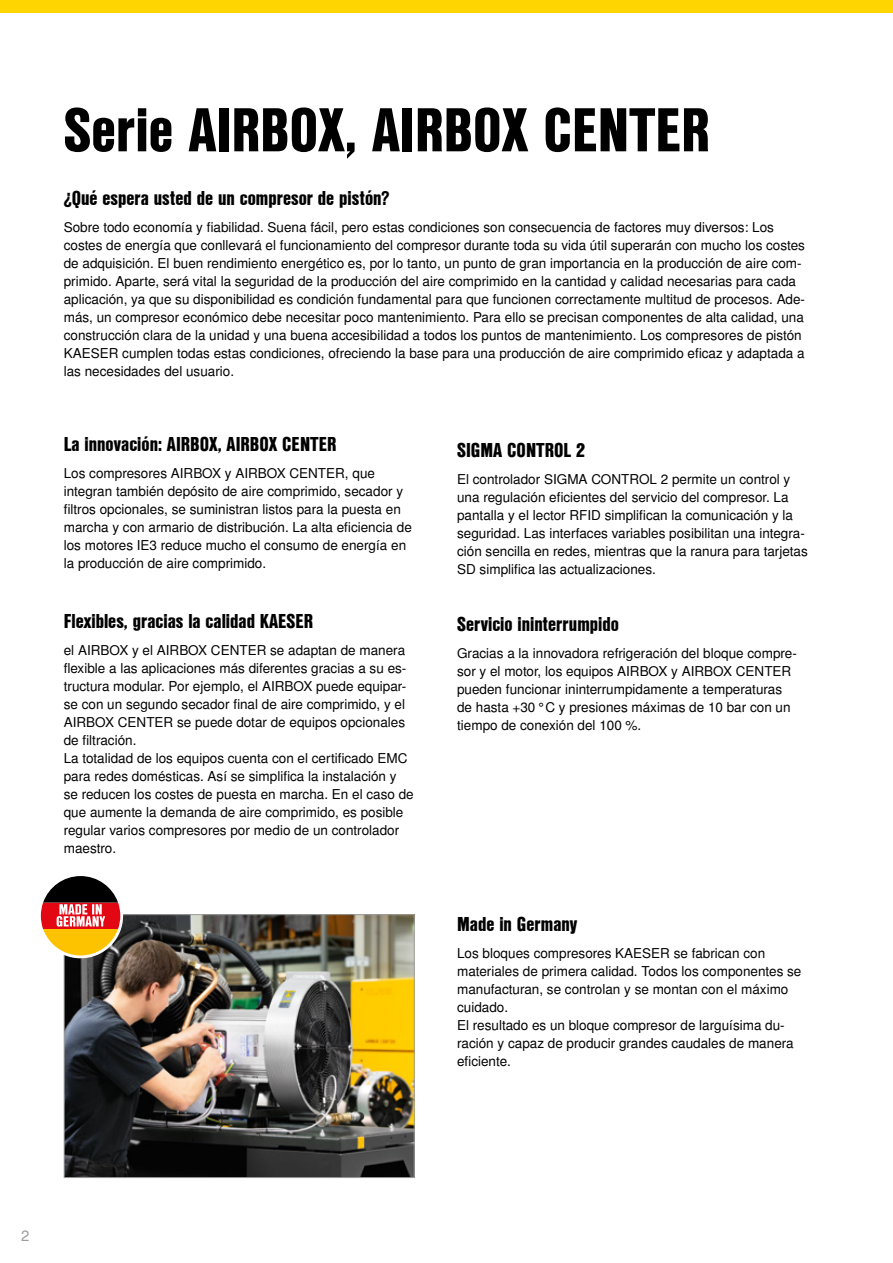
<style>
.page{position:relative;width:893px;height:1263px;background:#fff}
.page>*{position:absolute;margin:0;border:0;box-sizing:border-box;transform-origin:0 0}
.t1{font:60px "Nimbus San L Bla Con";color:#000}
.t2{font:19.5px "Nimbus San L Bla Con";color:#000}
.t3{font:15px "Nimbus San L";color:#9d9d9c}
.t4{font:13.5px/18px "Nimbus San L";color:#000}
</style>
<div class="page">
<img style="left:66px;top:916px;width:347px;height:260px">
<div style="left:64px;top:914px;width:351px;height:264px;border:1px solid #9d9d9c"></div>
<div style="left:0;top:0;width:893px;height:13px;background:#ffd500"></div>
<svg style="left:40px;top:876px;width:83px;height:82px"></svg>
<h1 class="t1" style="left:64px;top:84px;width:648px">Serie AIRBOX, AIRBOX CENTER</h1>
<h2 class="t2" style="left:64px;top:184px;width:327px">¿Qué espera usted de un compresor de pistón?</h2>
<p class="t4" style="left:64px;top:219px;width:743px">Sobre todo economía y fiabilidad. Suena fácil, pero estas condiciones son consecuencia de factores muy diversos: Los costes de energía que conllevará el funcionamiento del compresor durante toda su vida útil superarán con mucho los costes de adquisición. El buen rendimiento energético es, por lo tanto, un punto de gran importancia en la producción de aire com&shy;primido. Aparte, será vital la seguridad de la producción del aire comprimido en la cantidad y calidad necesarias para cada aplicación, ya que su disponibilidad es condición fundamental para que funcionen correctamente multitud de procesos. Ade&shy;más, un compresor económico debe necesitar poco mantenimiento. Para ello se precisan componentes de alta calidad, una construcción clara de la unidad y una buena accesibilidad a todos los puntos de mantenimiento. Los compresores de pistón KAESER cumplen todas estas condiciones, ofreciendo la base para una producción de aire comprimido eficaz y adaptada a las necesidades del usuario.</p>
<h2 class="t2" style="left:64px;top:430px;width:274px">La innovación: AIRBOX, AIRBOX CENTER</h2>
<p class="t4" style="left:64px;top:465px;width:350px">Los compresores AIRBOX y AIRBOX CENTER, que integran también depósito de aire comprimido, secador y filtros opcionales, se suministran listos para la puesta en marcha y con armario de distribución. La alta eficiencia de los motores IE3 reduce mucho el consumo de energía en la producción de aire comprimido.</p>
<h2 class="t2" style="left:64px;top:607px;width:251px">Flexibles, gracias la calidad KAESER</h2>
<p class="t4" style="left:64px;top:642px;width:351px">el AIRBOX y el AIRBOX CENTER se adaptan de manera flexible a las aplicaciones más diferentes gracias a su es&shy;tructura modular. Por ejemplo, el AIRBOX puede equipar&shy;se con un segundo secador final de aire comprimido, y el AIRBOX CENTER se puede dotar de equipos opcionales de filtración.<br>La totalidad de los equipos cuenta con el certificado EMC para redes domésticas. Así se simplifica la instalación y se reducen los costes de puesta en marcha. En el caso de que aumente la demanda de aire comprimido, es posible regular varios compresores por medio de un controlador maestro.</p>
<h2 class="t2" style="left:457px;top:436px;width:130px">SIGMA CONTROL 2</h2>
<p class="t4" style="left:457px;top:471px;width:352px">El controlador SIGMA CONTROL 2 permite un control y una regulación eficientes del servicio del compresor. La pantalla y el lector RFID simplifican la comunicación y la seguridad. Las interfaces variables posibilitan una integra&shy;ción sencilla en redes, mientras que la ranura para tarjetas SD simplifica las actualizaciones.</p>
<h2 class="t2" style="left:457px;top:610px;width:163px">Servicio ininterrumpido</h2>
<p class="t4" style="left:457px;top:645px;width:341px">Gracias a la innovadora refrigeración del bloque compre&shy;sor y el motor, los equipos AIRBOX y AIRBOX CENTER pueden funcionar ininterrumpidamente a temperaturas de hasta +30°C y presiones máximas de 10 bar con un tiempo de conexión del 100 %.</p>
<h2 class="t2" style="left:457px;top:910px;width:122px">Made in Germany</h2>
<p class="t4" style="left:457px;top:944px;width:346px">Los bloques compresores KAESER se fabrican con materiales de primera calidad. Todos los componentes se manufacturan, se controlan y se montan con el máximo cuidado.<br>El resultado es un bloque compresor de larguísima du&shy;ración y capaz de producir grandes caudales de manera eficiente.</p>
<p class="t3" style="left:21px;top:1226px;width:10px">2</p>
</div>
